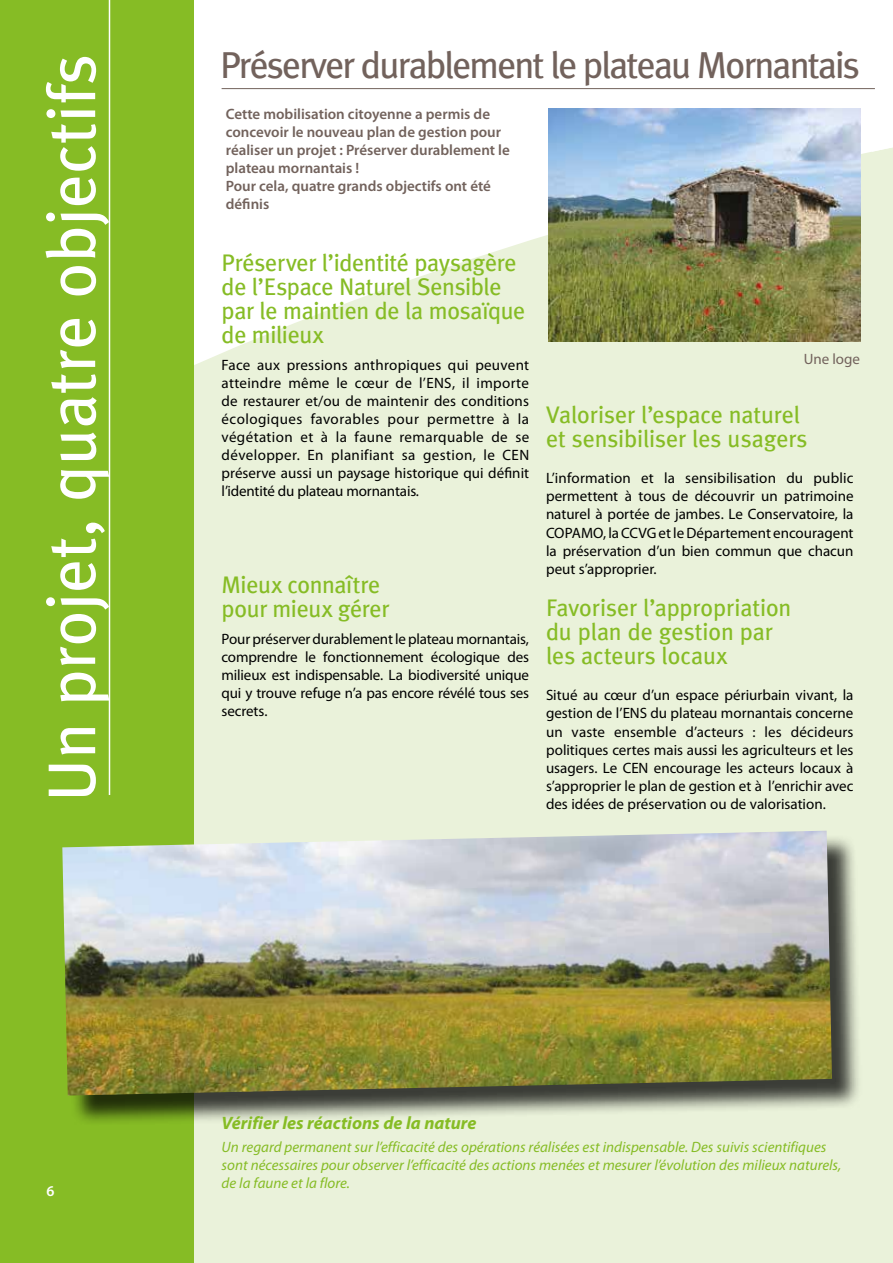
<style>
.page{position:relative;width:893px;height:1263px;background:#eaf2da}
.page>*{position:absolute;margin:0;border:0;box-sizing:border-box;transform-origin:0 0}
.t1{font:67.5px "Meta Plus";color:#fff}
.t2{font:37.5px "Meta Plus";letter-spacing:-.05em;color:#72625c}
.t3{font:24px/24px "Meta Plus";letter-spacing:-.01em;color:#86bc25}
.t4{font:italic 700 18px "Myriad Pro";color:#86bc25}
.t5{font:15px/18.1px "Myriad Pro";letter-spacing:-.005em;color:#000;text-align:justify}
.t6{font:italic 15px/18px "Myriad Pro";color:#86bc25}
.t7{font:600 15px/18px "Myriad Pro";color:#72625c}
.t8{font:15px "Myriad Pro";color:#72625c}
.t9{font:600 15px "Myriad Pro";color:#fff}
</style>
<div class="page">
<svg style="left:194px;top:0;width:678px;height:365px;fill:#fff"></svg>
<div style="left:0;top:0;width:194px;height:1263px;background:#86bc25"></div>
<div style="left:872px;top:0;width:21px;height:152px;background:#fff"></div>
<div style="left:66px;top:834px;width:797px;height:292px;background:#000;opacity:.75"></div>
<img style="left:62px;top:831px;width:770px;height:264px">
<img style="left:548px;top:108px;width:312px;height:234px">
<hr style="left:222px;top:88px;width:653px;height:1px;background:#72625c">
<hr style="left:109px;top:0;width:1px;height:795px;background:#fff">
<h1 class="t1" style="left:33px;top:802px;width:749px;rotate:-90deg">Un projet, quatre objectifs</h1>
<h2 class="t2" style="left:220px;top:43px;width:641px">Préserver durablement le plateau Mornantais</h2>
<p class="t7" style="left:226px;top:105px;width:285px">Cette mobilisation citoyenne a permis de concevoir le nouveau plan de gestion pour réaliser un projet : Préserver durablement le plateau mornantais !<br>Pour cela, quatre grands objectifs ont été définis</p>
<h3 class="t3" style="left:222px;top:250px;width:305px">Préserver l’identité paysagère de l’Espace Naturel Sensible par le maintien de la mosaïque de milieux</h3>
<p class="t5" style="left:222px;top:356px;width:309px">Face aux pressions anthropiques qui peuvent atteindre même le cœur de l’ENS, il importe de restaurer et/ou de maintenir des conditions écologiques favorables pour permettre à la végétation et à la faune remarquable de se développer. En planifiant sa gestion, le CEN préserve aussi un paysage historique qui définit l’identité du plateau mornantais.</p>
<h3 class="t3" style="left:222px;top:572px;width:169px">Mieux connaître pour mieux gérer</h3>
<p class="t5" style="left:222px;top:630px;width:309px">Pour préserver durablement le plateau mornantais, comprendre le fonctionnement écologique des milieux est indispensable. La biodiversité unique qui y trouve refuge n’a pas encore révélé tous ses secrets.</p>
<p class="t8" style="left:804px;top:351px;width:58px">Une loge</p>
<h3 class="t3" style="left:546px;top:402px;width:263px">Valoriser l’espace naturel et sensibiliser les usagers</h3>
<p class="t5" style="left:546px;top:469px;width:309px">L’information et la sensibilisation du public permettent à tous de découvrir un patrimoine naturel à portée de jambes. Le Conservatoire, la COPAMO, la CCVG et le Département encouragent la préservation d’un bien commun que chacun peut s’approprier.</p>
<h3 class="t3" style="left:546px;top:595px;width:247px">Favoriser l’appropriation du plan de gestion par les acteurs locaux</h3>
<p class="t5" style="left:546px;top:686px;width:309px">Situé au cœur d’un espace périurbain vivant, la gestion de l’ENS du plateau mornantais concerne un vaste ensemble d’acteurs : les décideurs politiques certes mais aussi les agriculteurs et les usagers. Le CEN encourage les acteurs locaux à s’approprier le plan de gestion et à l’enrichir avec des idées de préservation ou de valorisation.</p>
<p class="t9" style="left:46px;top:1183px;width:10px">6</p>
<p class="t4" style="left:222px;top:1113px;width:257px">Vérifier les réactions de la nature</p>
<p class="t6" style="left:222px;top:1138px;width:621px">Un regard permanent sur l’efficacité des opérations réalisées est indispensable. Des suivis scientifiques sont nécessaires pour observer l’efficacité des actions menées et mesurer l’évolution des milieux naturels, de la faune et la flore.</p>
</div>
